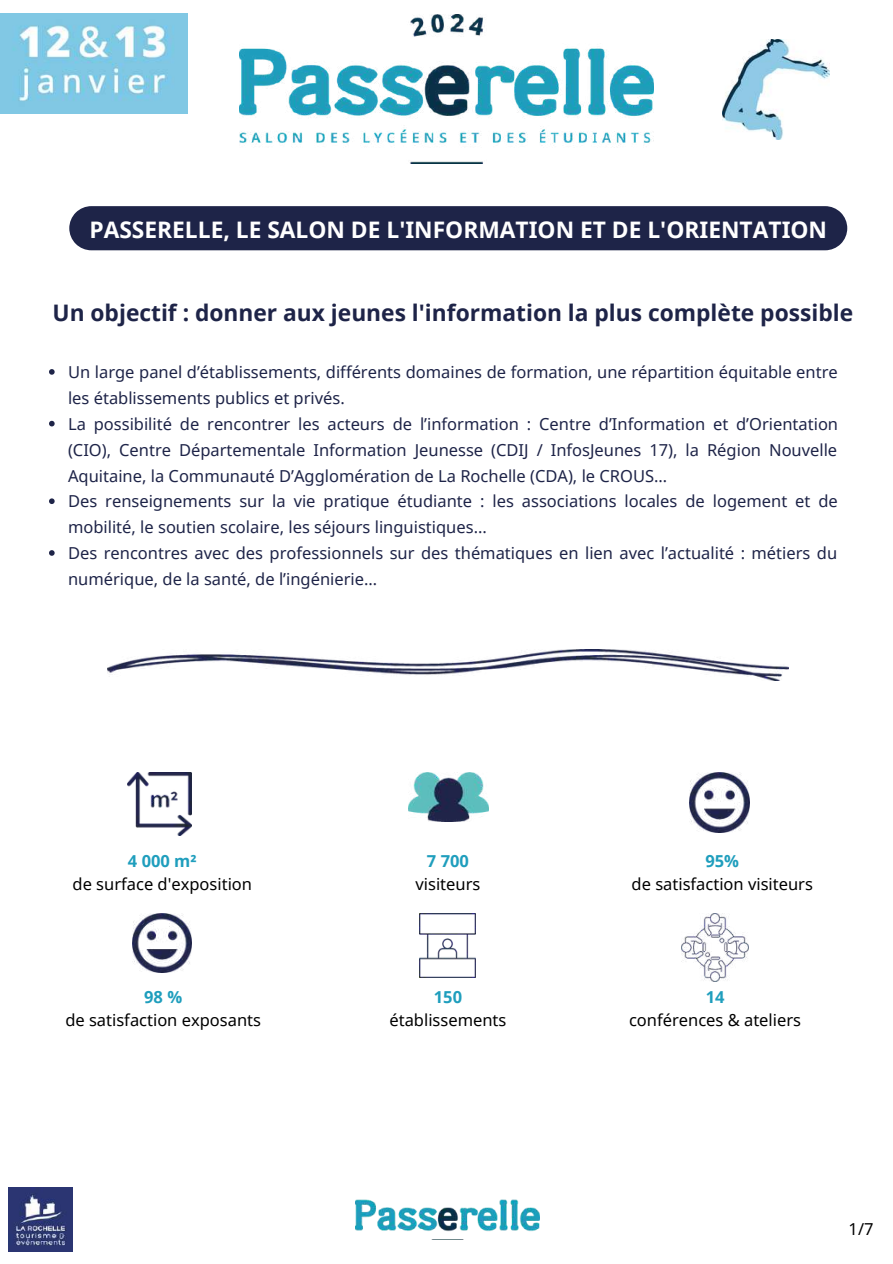
<style>
.page{position:relative;width:893px;height:1264px;background:#fff}
.page>*{position:absolute;margin:0;border:0;box-sizing:border-box;transform-origin:0 0}
.t1{font:700 22.8px "Noto Sans";color:#1e2448}
.t2{font:700 22.8px "Noto Sans";color:#fff}
.t3{font:16.5px/25.8px "Noto Sans";color:#1e2448}
.t4{font:16.5px "Noto Sans";color:#000}
.t5{font:700 16.5px "Noto Sans";color:#1f9ebd}
</style>
<div class="page">
<div style="left:69px;top:206px;width:778px;height:44px;background:#1e2448"></div>
<img style="left:107px;top:649px;width:681px;height:31px">
<img style="left:127px;top:773px;width:64px;height:62px">
<img style="left:408px;top:773px;width:80px;height:48px">
<img style="left:689px;top:773px;width:60px;height:59px">
<img style="left:133px;top:913px;width:58px;height:59px">
<img style="left:419px;top:913px;width:57px;height:64px">
<img style="left:681px;top:913px;width:67px;height:68px">
<img style="left:9px;top:1187px;width:64px;height:64px">
<img style="left:240px;top:15px;width:413px;height:148px">
<img style="left:722px;top:39px;width:107px;height:100px">
<img style="left:355px;top:1199px;width:185px;height:33px">
<img style="left:0;top:13px;width:188px;height:100px">
<svg style="left:49px;top:369px;width:6px;height:6px"></svg>
<svg style="left:49px;top:421px;width:6px;height:5px"></svg>
<svg style="left:49px;top:498px;width:6px;height:6px"></svg>
<svg style="left:49px;top:550px;width:6px;height:6px"></svg>
<h1 class="t2" style="left:89px;top:213px;width:739px">PASSERELLE, LE SALON DE L'INFORMATION ET DE L'ORIENTATION</h1>
<h1 class="t1" style="left:52px;top:296px;width:802px">Un objectif : donner aux jeunes l'information la plus complète possible</h1>
<p class="t3" style="left:68px;top:359px;width:771px">Un large panel d’établissements, différents domaines de formation, une répartition équitable entre les établissements publics et privés.<br>La possibilité de rencontrer les acteurs de l’information : Centre d’Information et d’Orientation (CIO), Centre Départementale Information Jeunesse (CDIJ / InfosJeunes 17), la Région Nouvelle Aquitaine, la Communauté D’Agglomération de La Rochelle (CDA), le CROUS…<br>Des renseignements sur la vie pratique étudiante : les associations locales de logement et de mobilité, le soutien scolaire, les séjours linguistiques...<br>Des rencontres avec des professionnels sur des thématiques en lien avec l’actualité : métiers du numérique, de la santé, de l’ingénierie…</p>
<p class="t5" style="left:128px;top:849px;width:70px">4 000 m²</p>
<p class="t4" style="left:73px;top:871px;width:181px">de surface d'exposition</p>
<p class="t5" style="left:144px;top:985px;width:39px">98 %</p>
<p class="t4" style="left:65px;top:1008px;width:197px">de satisfaction exposants</p>
<p class="t5" style="left:427px;top:849px;width:43px">7 700</p>
<p class="t4" style="left:415px;top:871px;width:66px">visiteurs</p>
<p class="t5" style="left:434px;top:985px;width:30px">150</p>
<p class="t4" style="left:389px;top:1008px;width:118px">établissements</p>
<p class="t5" style="left:705px;top:849px;width:35px">95%</p>
<p class="t4" style="left:631px;top:871px;width:183px">de satisfaction visiteurs</p>
<p class="t5" style="left:705px;top:985px;width:20px">14</p>
<p class="t4" style="left:629px;top:1008px;width:173px">conférences &amp; ateliers</p>
<p class="t4" style="left:848px;top:1217px;width:26px">1/7</p>
</div>
